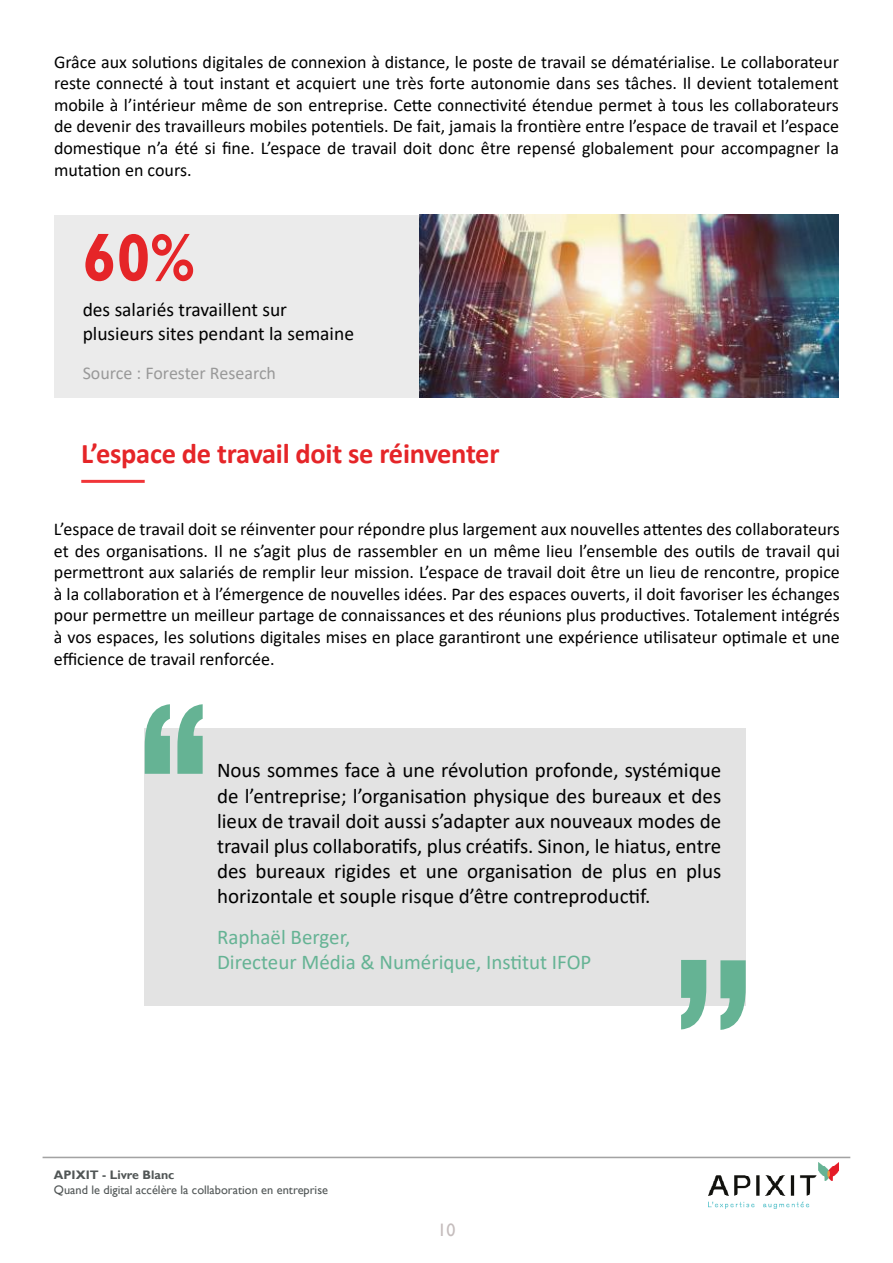
<style>
.page{position:relative;width:893px;height:1263px;background:#fff}
.page>*{position:absolute;margin:0;border:0;box-sizing:border-box;transform-origin:0 0}
.t1{font:700 67.5px "Gill Sans";color:#e52528;scale:.91 1}
.t2{font:700 28.5px "Calibri";color:#e52528}
.t3{font:21px/25.2px "Calibri";color:#000;text-align:justify}
.t4{font:21px/25.2px "Calibri";color:#65b394}
.t5{font:19.5px/23.4px "Calibri";color:#000}
.t6{font:18px/21.6px "Calibri";color:#000;text-align:justify}
.t7{font:18px "Calibri";color:#999}
.t8{font:18px "Gill Sans";color:#c5bdbd}
.t9{font:12.3px "Gill Sans";color:#515656}
.t10{font:700 12.3px "Gill Sans";color:#515656}
</style>
<div class="page">
<hr style="left:43px;top:1157px;width:807px;height:1px;background:#a3a3a3">
<img style="left:709px;top:1162px;width:130px;height:47px">
<div style="left:54px;top:215px;width:365px;height:183px;background:#ebebeb"></div>
<img style="left:419px;top:215px;width:420px;height:183px">
<hr style="left:81px;top:480px;width:64px;height:3px;background:#f13538">
<div style="left:145px;top:729px;width:601px;height:277px;background:#e3e3e3"></div>
<svg style="left:177px;top:704px;width:26px;height:70px"></svg>
<svg style="left:145px;top:704px;width:25px;height:70px"></svg>
<svg style="left:681px;top:960px;width:25px;height:69px"></svg>
<svg style="left:720px;top:960px;width:26px;height:70px"></svg>
<p class="t6" style="left:54px;top:50px;width:786px">Grâce aux solutions digitales de connexion à distance, le poste de travail se dématérialise. Le collaborateur reste connecté à tout instant et acquiert une très forte autonomie dans ses tâches. Il devient totalement mobile à l’intérieur même de son entreprise. Cette connectivité étendue permet à tous les collaborateurs de devenir des travailleurs mobiles potentiels. De fait, jamais la frontière entre l’espace de travail et l’espace domestique n’a été si fine. L’espace de travail doit donc être repensé globalement pour accompagner la mutation en cours.</p>
<h1 class="t1" style="left:83px;top:217px;width:125px">60%</h1>
<p class="t5" style="left:83px;top:297px;width:273px">des salariés travaillent sur plusieurs sites pendant la semaine</p>
<p class="t7" style="left:83px;top:361px;width:195px">Source : Forester Research</p>
<h2 class="t2" style="left:81px;top:433px;width:420px">L’espace de travail doit se réinventer</h2>
<p class="t6" style="left:54px;top:518px;width:787px">L’espace de travail doit se réinventer pour répondre plus largement aux nouvelles attentes des collaborateurs et des organisations. Il ne s’agit plus de rassembler en un même lieu l’ensemble des outils de travail qui permettront aux salariés de remplir leur mission. L’espace de travail doit être un lieu de rencontre, propice à la collaboration et à l’émergence de nouvelles idées. Par des espaces ouverts, il doit favoriser les échanges pour permettre un meilleur partage de connaissances et des réunions plus productives. Totalement intégrés à vos espaces, les solutions digitales mises en place garantiront une expérience utilisateur optimale et une efficience de travail renforcée.</p>
<p class="t3" style="left:217px;top:757px;width:506px">Nous sommes face à une révolution profonde, systémique de l’entreprise; l’organisation physique des bureaux et des lieux de travail doit aussi s’adapter aux nouveaux modes de travail plus collaboratifs, plus créatifs. Sinon, le hiatus, entre des bureaux rigides et une organisation de plus en plus horizontale et souple risque d’être contreproductif.</p>
<p class="t4" style="left:217px;top:923px;width:376px">Raphaël Berger,<br>Directeur Média &amp; Numérique, Institut IFOP</p>
<p class="t10" style="left:54px;top:1168px;width:122px">APIXIT - Livre Blanc</p>
<p class="t9" style="left:54px;top:1183px;width:276px">Quand le digital accélère la collaboration en entreprise</p>
<p class="t8" style="left:437px;top:1219px;width:19px">10</p>
</div>
